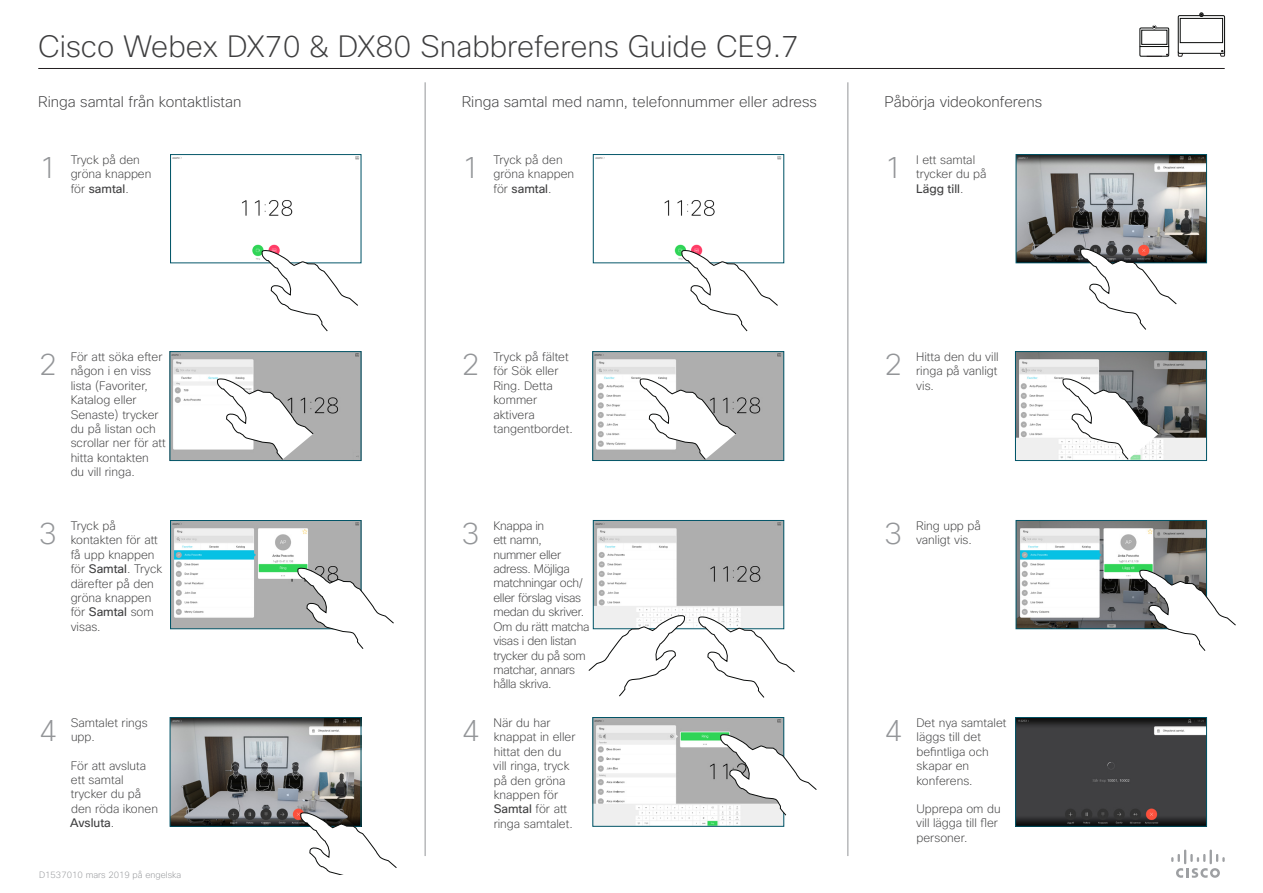
<style>
.page{position:relative;width:1263px;height:893px;background:#fff}
.page>*{position:absolute;margin:0;border:0;box-sizing:border-box;transform-origin:0 0}
.Subhead1{font:200 30px "Cisco Sans";color:#3e3e3f}
.t1{font:200 30px "Cisco Sans";color:#939598}
.Subhead1-2{font:200 15px "Cisco Sans";color:#3e3e3f}
.CartoonAnnotation{font:200 12px/14.4px "Cisco Sans";color:#3e3e3f}
.CartoonAnnotation-2{font:200 12px/14.4px "Cisco Sans";letter-spacing:-.025em;color:#3e3e3f}
.t2{font:200 9px "Cisco Sans";color:#939598}
.s1{font-weight:400}
</style>
<div class="page">
<img style="left:172px;top:719px;width:187px;height:105px">
<div style="left:170px;top:717px;width:191px;height:109px;border:1px solid #005467"></div>
<img style="left:172px;top:156px;width:187px;height:104px">
<div style="left:170px;top:154px;width:191px;height:109px;border:1px solid #005467"></div>
<svg style="left:262px;top:250px;width:96px;height:81px"></svg>
<img style="left:172px;top:522px;width:187px;height:105px">
<div style="left:170px;top:520px;width:191px;height:109px;border:1px solid #005467"></div>
<svg style="left:297px;top:567px;width:97px;height:82px"></svg>
<svg style="left:300px;top:812px;width:97px;height:63px"></svg>
<img style="left:172px;top:354px;width:187px;height:105px">
<div style="left:170px;top:352px;width:191px;height:109px;border:1px solid #005467"></div>
<svg style="left:217px;top:378px;width:97px;height:82px"></svg>
<img style="left:595px;top:719px;width:187px;height:105px">
<div style="left:593px;top:717px;width:191px;height:109px;border:1px solid #005467"></div>
<img style="left:595px;top:156px;width:187px;height:104px">
<div style="left:593px;top:154px;width:191px;height:109px;border:1px solid #005467"></div>
<svg style="left:681px;top:250px;width:97px;height:81px"></svg>
<img style="left:595px;top:522px;width:187px;height:104px">
<div style="left:593px;top:520px;width:191px;height:109px;border:1px solid #005467"></div>
<svg style="left:698px;top:616px;width:97px;height:82px"></svg>
<svg style="left:588px;top:615px;width:97px;height:81px"></svg>
<svg style="left:720px;top:734px;width:97px;height:81px"></svg>
<img style="left:595px;top:353px;width:187px;height:106px">
<div style="left:593px;top:351px;width:191px;height:110px;border:1px solid #005467"></div>
<svg style="left:640px;top:378px;width:96px;height:82px"></svg>
<img style="left:1017px;top:719px;width:187px;height:105px">
<div style="left:1015px;top:717px;width:191px;height:109px;border:1px solid #005467"></div>
<img style="left:1018px;top:156px;width:186px;height:105px">
<div style="left:1016px;top:154px;width:190px;height:109px;border:1px solid #005467"></div>
<svg style="left:1080px;top:248px;width:97px;height:82px"></svg>
<img style="left:1018px;top:522px;width:186px;height:105px">
<div style="left:1016px;top:520px;width:190px;height:109px;border:1px solid #005467"></div>
<svg style="left:1139px;top:569px;width:97px;height:82px"></svg>
<img style="left:1017px;top:353px;width:187px;height:106px">
<div style="left:1015px;top:351px;width:191px;height:110px;border:1px solid #005467"></div>
<svg style="left:1062px;top:378px;width:97px;height:82px"></svg>
<hr style="left:425px;top:82px;width:1px;height:774px;background:#939598">
<hr style="left:847px;top:82px;width:1px;height:774px;background:#939598">
<svg style="left:1171px;top:849px;width:54px;height:29px"></svg>
<svg style="left:1139px;top:25px;width:30px;height:32px"></svg>
<svg style="left:1178px;top:13px;width:47px;height:44px"></svg>
<hr style="left:38px;top:68px;width:1187px;height:1px;background:#231f20">
<h1 class="Subhead1" style="left:38px;top:27px;width:762px">Cisco Webex DX70 &amp; DX80 Snabbreferens Guide CE9.7</h1>
<h1 class="Subhead1-2" style="left:38px;top:92px;width:205px">Ringa samtal från kontaktlistan</h1>
<h1 class="Subhead1-2" style="left:462px;top:92px;width:357px">Ringa samtal med namn, telefonnummer eller adress</h1>
<h1 class="Subhead1-2" style="left:884px;top:92px;width:159px">Påbörja videokonferens</h1>
<p class="t1" style="left:39px;top:149px;width:20px">1</p>
<p class="CartoonAnnotation" style="left:71px;top:152px;width:82px">Tryck på den gröna knappen för <span class="s1">samtal</span>.</p>
<p class="t1" style="left:462px;top:149px;width:19px">1</p>
<p class="CartoonAnnotation" style="left:493px;top:152px;width:82px">Tryck på den gröna knappen för <span class="s1">samtal</span>.</p>
<p class="t1" style="left:884px;top:149px;width:19px">1</p>
<p class="CartoonAnnotation" style="left:916px;top:152px;width:72px">I ett samtal trycker du på<br><span class="s1">Lägg till</span>.</p>
<p class="t1" style="left:39px;top:346px;width:20px">2</p>
<p class="CartoonAnnotation" style="left:71px;top:350px;width:97px">För att söka efter någon i en viss lista (Favoriter,<br>Katalog eller<br>Senaste) trycker du på listan och scrollar ner för att hitta kontakten<br>du vill ringa.</p>
<p class="t1" style="left:462px;top:346px;width:19px">2</p>
<p class="CartoonAnnotation" style="left:493px;top:349px;width:81px">Tryck på fältet för Sök eller<br>Ring. Detta kommer aktivera tangentbordet.</p>
<p class="t1" style="left:884px;top:346px;width:19px">2</p>
<p class="CartoonAnnotation" style="left:916px;top:349px;width:84px;text-align:justify">Hitta den du vill ringa på vanligt vis.</p>
<p class="t1" style="left:39px;top:515px;width:20px">3</p>
<p class="CartoonAnnotation" style="left:71px;top:518px;width:93px">Tryck på kontakten för att få upp knappen för <span class="s1">Samtal</span>. Tryck därefter på den gröna knappen för <span class="s1">Samtal</span> som visas.</p>
<p class="t1" style="left:462px;top:514px;width:19px">3</p>
<p class="CartoonAnnotation-2" style="left:493px;top:518px;width:98px">Knappa in<br>ett namn,<br>nummer eller adress. Möjliga matchningar och/ eller förslag visas medan du skriver.<br>Om du rätt matcha visas i den listan trycker du på som matchar, annars hålla skriva.</p>
<p class="t1" style="left:884px;top:514px;width:19px">3</p>
<p class="CartoonAnnotation" style="left:916px;top:518px;width:66px">Ring upp på vanligt vis.</p>
<p class="CartoonAnnotation" style="left:71px;top:715px;width:79px">Samtalet rings upp.</p>
<p class="CartoonAnnotation" style="left:70px;top:758px;width:89px">För att avsluta ett samtal trycker du på den röda ikonen<br><span class="s1">Avsluta</span>.</p>
<p class="t1" style="left:39px;top:712px;width:20px">4</p>
<p class="CartoonAnnotation" style="left:493px;top:715px;width:84px">När du har knappat in eller hittat den du vill ringa, tryck på den gröna knappen för<br><span class="s1">Samtal</span> för att ringa samtalet.</p>
<p class="t1" style="left:462px;top:711px;width:19px">4</p>
<p class="CartoonAnnotation" style="left:916px;top:715px;width:92px">Det nya samtalet läggs till det befintliga och skapar en konferens.</p>
<p class="CartoonAnnotation" style="left:916px;top:801px;width:86px">Upprepa om du vill lägga till fler personer.</p>
<p class="t1" style="left:884px;top:711px;width:19px">4</p>
<p class="t2" style="left:39px;top:869px;width:144px">D1537010 mars 2019 på engelska</p>
</div>
